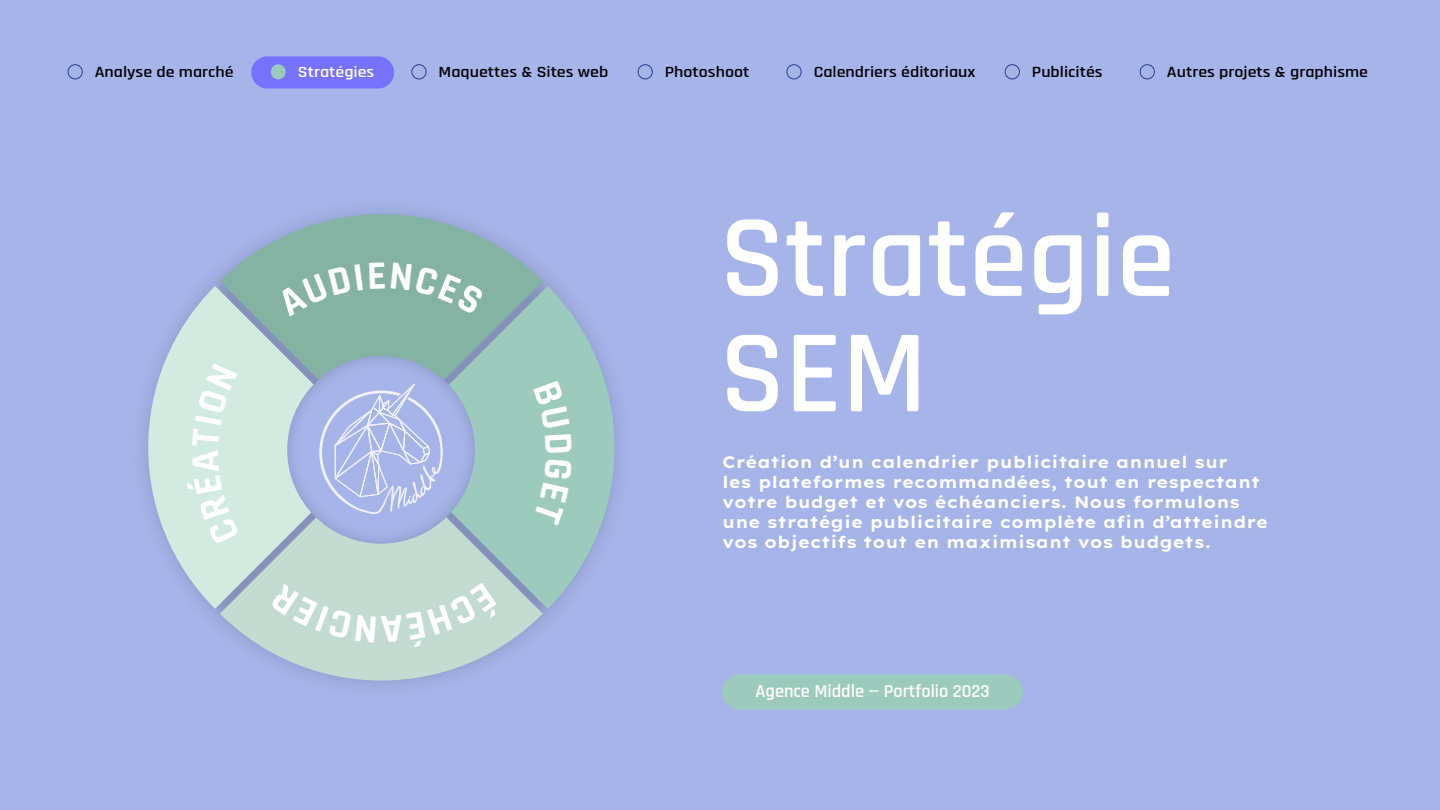
<style>
.page{position:relative;width:1440px;height:810px;background:#a5b4e9}
.page>*{position:absolute;margin:0;border:0;box-sizing:border-box;transform-origin:0 0}
.t1{font:600 118.8px/115.4px "Rajdhani";color:#fff}
.t2{font:600 18.38px "Rajdhani";color:#fff}
.t3{font:700 16.58px/20px "Lexend Exa";color:#fff}
.t4{font:600 15.75px "Rajdhani";color:#000;scale:1.14 1}
.t5{font:600 15.75px "Rajdhani";color:#fff;scale:1.14 1}
</style>
<div class="page">
<div style="left:722px;top:674px;width:301px;height:35px;background:#9ccbbd;border-radius:17px"></div>
<div style="left:412px;top:64px;width:15px;height:15px;border:1px solid #25408f;border-radius:50%"></div>
<div style="left:638px;top:64px;width:15px;height:15px;border:1px solid #25408f;border-radius:50%"></div>
<div style="left:787px;top:64px;width:15px;height:15px;border:1px solid #25408f;border-radius:50%"></div>
<div style="left:1005px;top:64px;width:15px;height:15px;border:1px solid #25408f;border-radius:50%"></div>
<div style="left:1140px;top:64px;width:15px;height:15px;border:1px solid #25408f;border-radius:50%"></div>
<div style="left:251px;top:56px;width:143px;height:33px;background:#7671ff;border-radius:16px"></div>
<div style="left:271px;top:64px;width:15px;height:15px;background:#9ccbbd;border-radius:50%"></div>
<div style="left:68px;top:64px;width:15px;height:15px;border:1px solid #25408f;border-radius:50%"></div>
<svg style="left:144px;top:286px;width:143px;height:323px;fill:#d1ebe0"></svg>
<svg style="left:220px;top:452px;width:323px;height:233px;fill:#c3dcd7"></svg>
<svg style="left:220px;top:210px;width:323px;height:233px;fill:#84b3a4"></svg>
<svg style="left:386px;top:286px;width:233px;height:323px;fill:#9ccbbd"></svg>
<svg style="left:287px;top:356px;width:188px;height:188px"></svg>
<svg style="left:319px;top:383px;width:124px;height:131px"></svg>
<div style="left:186px;top:363px;width:53px;height:182px;background:#d1ebe0"></div>
<div style="left:269px;top:583px;width:232px;height:65px;background:#c3dcd2"></div>
<div style="left:276px;top:264px;width:87px;height:53px;background:#84b3a4"></div>
<svg style="left:369px;top:262px;width:16px;height:27px"></svg>
<div style="left:391px;top:263px;width:94px;height:52px;background:#84b3a4"></div>
<div style="left:533px;top:381px;width:39px;height:72px;background:#9ccbbd"></div>
<div style="left:533px;top:459px;width:39px;height:66px;background:#9ccbbd"></div>
<p class="t4" style="left:95px;top:63px;width:123px">Analyse de marché</p>
<p class="t5" style="left:298px;top:63px;width:69px">Stratégies</p>
<p class="t4" style="left:439px;top:63px;width:150px">Maquettes &amp; Sites web</p>
<p class="t4" style="left:665px;top:63px;width:76px">Photoshoot</p>
<p class="t4" style="left:814px;top:63px;width:143px">Calendriers éditoriaux</p>
<p class="t4" style="left:1032px;top:63px;width:64px">Publicités</p>
<p class="t4" style="left:1167px;top:63px;width:178px">Autres projets &amp; graphisme</p>
<h1 class="t1" style="left:720px;top:204px;width:457px">Stratégie<br>SEM</h1>
<p class="t3" style="left:722px;top:451px;width:547px">Création d’un calendrier publicitaire annuel sur<br>les plateformes recommandées, tout en respectant votre budget et vos échéanciers. Nous formulons une stratégie publicitaire complète afin d’atteindre vos objectifs tout en maximisant vos budgets.</p>
<p class="t2" style="left:756px;top:681px;width:236px">Agence Middle — Portfolio 2023</p>
</div>
